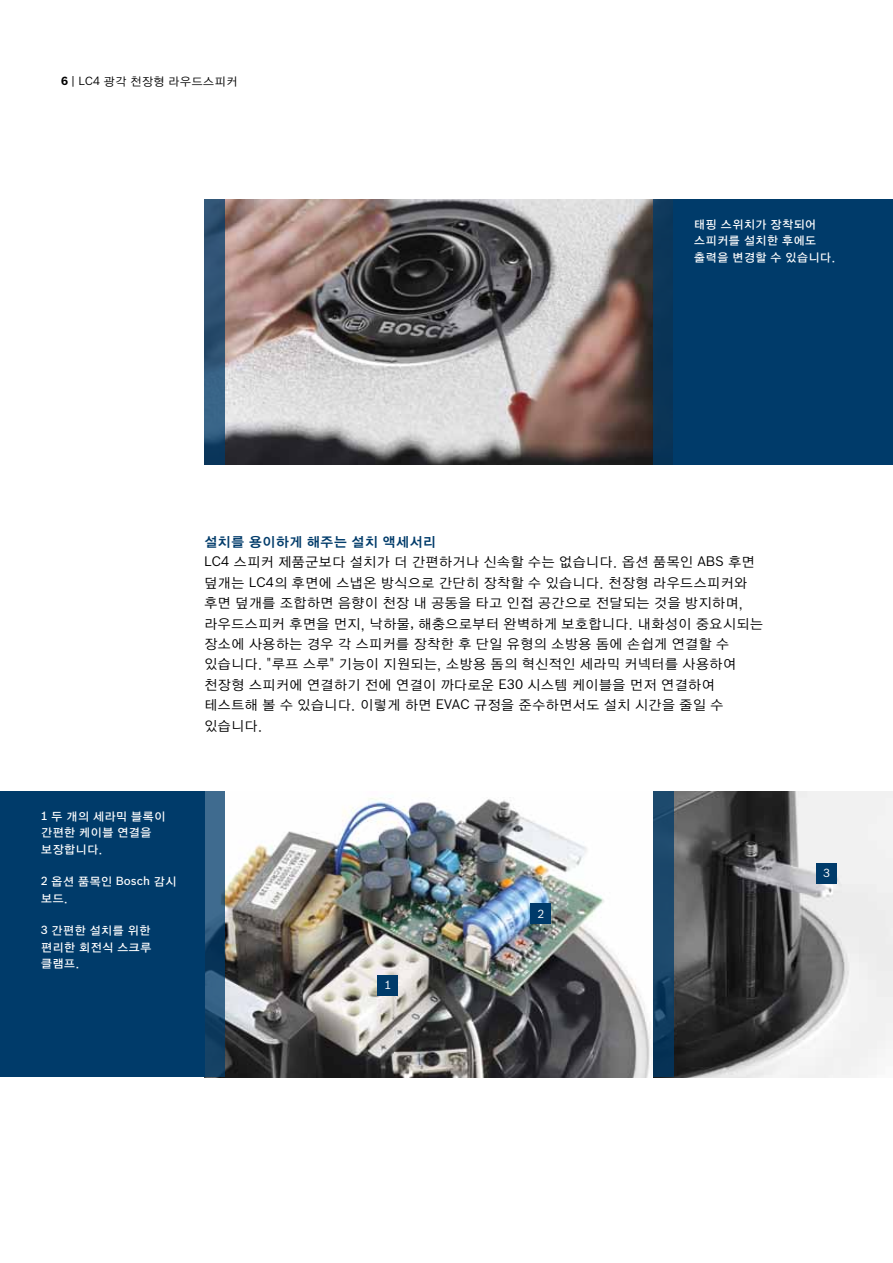
<style>
.page{position:relative;width:893px;height:1263px;background:#fff}
.page>*{position:absolute;margin:0;border:0;box-sizing:border-box;transform-origin:0 0}
.t1{font:13.5px/20.4px "YGO12";color:#000}
.t2{font:13.5px "YGO14";color:#003b6a}
.t3{font:11.55px/16.4px "YGO13";color:#fff}
.t4{font:11.55px "YGO12";color:#000}
.t5{font:11.55px "Bosch Sans";color:#fff}
.s1{font-family:"Bosch Sans";font-weight:700}
.s2{font-family:"Bosch Sans"}
.s3{font-family:"Bosch Sans";font-weight:500}
</style>
<div class="page">
<img style="left:225px;top:798px;width:426px;height:279px">
<img style="left:225px;top:199px;width:429px;height:266px">
<img style="left:653px;top:791px;width:240px;height:286px">
<svg style="left:204px;top:199px;width:21px;height:266px;background:#2c5375"></svg>
<div style="left:654px;top:199px;width:20px;height:266px;background:#0b3557"></div>
<div style="left:674px;top:199px;width:219px;height:266px;background:#003b6a"></div>
<div style="left:0;top:791px;width:204px;height:286px;background:#003b6a"></div>
<svg style="left:204px;top:791px;width:21px;height:286px;background:#29557a"></svg>
<svg style="left:654px;top:791px;width:20px;height:286px;background:#164266"></svg>
<div style="left:531px;top:904px;width:20px;height:20px;background:#003b6a"></div>
<div style="left:378px;top:975px;width:20px;height:20px;background:#003b6a"></div>
<div style="left:816px;top:863px;width:21px;height:20px;background:#003b6a"></div>
<p class="t4" style="left:61px;top:75px;width:178px"><span class="s1">6</span> <span class="s2">| LC4</span> 광각 천장형 라우드스피커</p>
<p class="t3" style="left:694px;top:217px;width:144px">태핑 스위치가 장착되어 스피커를 설치한 후에도 출력을 변경할 수 있습니다.</p>
<p class="t2" style="left:204px;top:534px;width:234px">설치를 용이하게 해주는 설치 액세서리</p>
<p class="t1" style="left:204px;top:552px;width:561px"><span class="s2">LC4</span> 스피커 제품군보다 설치가 더 간편하거나 신속할 수는 없습니다. 옵션 품목인 <span class="s2">ABS</span> 후면 덮개는 <span class="s2">LC4</span>의 후면에 스냅온 방식으로 간단히 장착할 수 있습니다. 천장형 라우드스피커와 후면 덮개를 조합하면 음향이 천장 내 공동을 타고 인접 공간으로 전달되는 것을 방지하며, 라우드스피커 후면을 먼지, 낙하물<span class="s2">,</span> 해충으로부터 완벽하게 보호합니다. 내화성이 중요시되는 장소에 사용하는 경우 각 스피커를 장착한 후 단일 유형의 소방용 돔에 손쉽게 연결할 수 있습니다. "루프 스루" 기능이 지원되는, 소방용 돔의 혁신적인 세라믹 커넥터를 사용하여 천장형 스피커에 연결하기 전에 연결이 까다로운 <span class="s2">E30</span> 시스템 케이블을 먼저 연결하여 테스트해 볼 수 있습니다. 이렇게 하면 <span class="s2">EVAC</span> 규정을 준수하면서도 설치 시간을 줄일 수 있습니다.</p>
<p class="t3" style="left:41px;top:808px;width:126px"><span class="s3">1</span> 두 개의 세라믹 블록이 간편한 케이블 연결을 보장합니다.</p>
<p class="t3" style="left:41px;top:874px;width:137px"><span class="s3">2</span> 옵션 품목인 <span class="s3">Bosch</span> 감시 보드.</p>
<p class="t3" style="left:41px;top:923px;width:112px;text-align:justify"><span class="s3">3</span> 간편한 설치를 위한 편리한 회전식 스크루 클램프.</p>
<p class="t5" style="left:384px;top:977px;width:8px">1</p>
<p class="t5" style="left:537px;top:905px;width:8px">2</p>
<p class="t5" style="left:823px;top:864px;width:8px">3</p>
</div>
